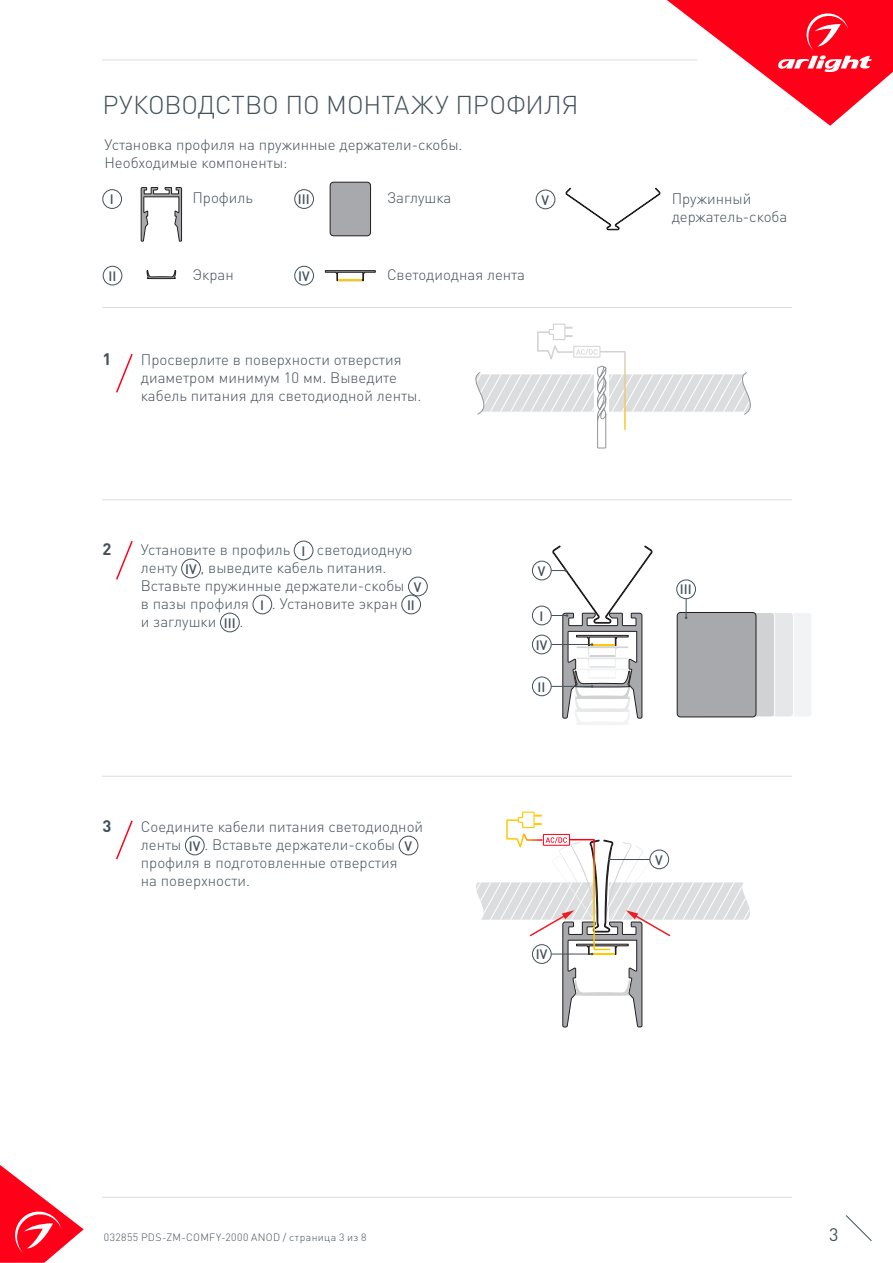
<style>
.page{position:relative;width:893px;height:1263px;background:#fff}
.page>*{position:absolute;margin:0;border:0;box-sizing:border-box;transform-origin:0 0}
.t1{font:300 25.5px "DIN Pro";letter-spacing:-.005em;color:#425159}
.t2{font:18px "DIN Pro";color:#425159}
.t3{font:700 16.5px "DIN Pro";color:#425159}
.t4{font:300 15px/18px "DIN Pro";color:#425159}
.t5{font:500 13.5px "DIN Pro";color:#425159}
.t6{font:300 10.5px "DIN Pro";letter-spacing:.04em;color:#425159}
</style>
<div class="page">
<svg style="left:0;top:1165px;width:84px;height:98px"></svg>
<svg style="left:845px;top:1215px;width:27px;height:26px"></svg>
<svg style="left:667px;top:0;width:226px;height:126px"></svg>
<hr style="left:102px;top:60px;width:595px;height:1px;background:#dcdddf">
<div style="left:733px;top:612px;width:79px;height:105px;background:#f2f3f4;border-radius:3px"></div>
<div style="left:733px;top:612px;width:79px;height:105px;border:1px solid #fff;border-radius:3px"></div>
<div style="left:715px;top:612px;width:78px;height:105px;background:#e6e7e9;border-radius:3px"></div>
<div style="left:714px;top:612px;width:80px;height:105px;border:1px solid #fff;border-radius:3px"></div>
<div style="left:696px;top:612px;width:79px;height:105px;background:#d1d2d4;border-radius:3px"></div>
<div style="left:696px;top:612px;width:79px;height:105px;border:1px solid #fff;border-radius:3px"></div>
<div style="left:677px;top:612px;width:79px;height:105px;background:#a8a9ad;border-radius:3px"></div>
<div style="left:677px;top:612px;width:79px;height:105px;border:1px solid #231f20;border-radius:3px"></div>
<svg style="left:325px;top:270px;width:51px;height:11px"></svg>
<hr style="left:338px;top:279px;width:24px;height:2px;background:#ffc800">
<div style="left:103px;top:189px;width:19px;height:20px;border:1px solid #425159;border-radius:50%"></div>
<div style="left:103px;top:266px;width:19px;height:19px;border:1px solid #425159;border-radius:50%"></div>
<div style="left:295px;top:189px;width:19px;height:20px;border:1px solid #425159;border-radius:50%"></div>
<div style="left:295px;top:266px;width:19px;height:19px;border:1px solid #425159;border-radius:50%"></div>
<div style="left:330px;top:182px;width:41px;height:54px;background:#a8a9ad;border-radius:3px"></div>
<div style="left:330px;top:182px;width:41px;height:54px;border:1px solid #231f20;border-radius:3px"></div>
<hr style="left:102px;top:307px;width:690px;height:1px;background:#dcdddf">
<hr style="left:102px;top:499px;width:690px;height:1px;background:#dcdddf">
<hr style="left:102px;top:776px;width:690px;height:1px;background:#dcdddf">
<hr style="left:102px;top:1197px;width:690px;height:1px;background:#dcdddf">
<div style="left:185px;top:836px;width:19px;height:19px;border:1px solid #425159;border-radius:50%"></div>
<div style="left:399px;top:836px;width:19px;height:19px;border:1px solid #425159;border-radius:50%"></div>
<div style="left:294px;top:541px;width:19px;height:19px;border:1px solid #425159;border-radius:50%"></div>
<div style="left:181px;top:559px;width:20px;height:19px;border:1px solid #425159;border-radius:50%"></div>
<div style="left:408px;top:577px;width:19px;height:19px;border:1px solid #425159;border-radius:50%"></div>
<div style="left:253px;top:595px;width:19px;height:19px;border:1px solid #425159;border-radius:50%"></div>
<div style="left:402px;top:595px;width:19px;height:19px;border:1px solid #425159;border-radius:50%"></div>
<div style="left:220px;top:613px;width:19px;height:19px;border:1px solid #425159;border-radius:50%"></div>
<svg style="left:116px;top:353px;width:17px;height:40px"></svg>
<svg style="left:116px;top:541px;width:17px;height:39px"></svg>
<svg style="left:116px;top:820px;width:17px;height:40px"></svg>
<div style="left:536px;top:190px;width:19px;height:19px;border:1px solid #425159;border-radius:50%"></div>
<svg style="left:566px;top:188px;width:94px;height:42px"></svg>
<svg style="left:141px;top:187px;width:41px;height:55px"></svg>
<svg style="left:147px;top:270px;width:30px;height:9px"></svg>
<div style="left:532px;top:635px;width:19px;height:19px;border:1px solid #425159;border-radius:50%"></div>
<svg style="left:475px;top:323px;width:276px;height:126px"></svg>
<svg style="left:476px;top:811px;width:274px;height:216px"></svg>
<div style="left:532px;top:677px;width:19px;height:19px;border:1px solid #425159;border-radius:50%"></div>
<div style="left:532px;top:606px;width:19px;height:19px;border:1px solid #425159;border-radius:50%"></div>
<div style="left:532px;top:561px;width:19px;height:19px;border:1px solid #425159;border-radius:50%"></div>
<div style="left:677px;top:580px;width:19px;height:19px;border:1px solid #425159;border-radius:50%"></div>
<svg style="left:551px;top:545px;width:101px;height:180px"></svg>
<svg style="left:685px;top:598px;width:2px;height:21px"></svg>
<p class="t1" style="left:103px;top:87px;width:477px">РУКОВОДСТВО ПО МОНТАЖУ ПРОФИЛЯ</p>
<p class="t4" style="left:104px;top:134px;width:360px">Установка профиля на пружинные держатели-скобы.</p>
<p class="t4" style="left:104px;top:152px;width:185px">Необходимые компоненты:</p>
<p class="t5" style="left:110px;top:190px;width:5px">I</p>
<p class="t5" style="left:108px;top:267px;width:9px">II</p>
<p class="t4" style="left:192px;top:188px;width:62px">Профиль</p>
<p class="t5" style="left:298px;top:190px;width:13px">III</p>
<p class="t4" style="left:387px;top:188px;width:66px">Заглушка</p>
<p class="t4" style="left:192px;top:265px;width:43px">Экран</p>
<p class="t4" style="left:387px;top:265px;width:140px">Cветодиодная лента</p>
<p class="t5" style="left:298px;top:267px;width:13px">IV</p>
<p class="t5" style="left:541px;top:191px;width:9px">V</p>
<p class="t4" style="left:672px;top:188px;width:81px">Пружинный</p>
<p class="t4" style="left:672px;top:206px;width:117px">держатель-скоба</p>
<p class="t3" style="left:103px;top:348px;width:10px">1</p>
<p class="t4" style="left:141px;top:350px;width:282px">Просверлите в поверхности отверстия диаметром минимум 10 мм. Выведите кабель питания для светодиодной ленты.</p>
<p class="t3" style="left:103px;top:538px;width:10px">2</p>
<p class="t4" style="left:141px;top:540px;width:151px">Установите в профиль</p>
<p class="t5" style="left:301px;top:542px;width:5px">I</p>
<p class="t4" style="left:317px;top:540px;width:97px">светодиодную</p>
<p class="t4" style="left:141px;top:558px;width:38px">ленту</p>
<p class="t5" style="left:185px;top:560px;width:13px">IV</p>
<p class="t4" style="left:141px;top:558px;width:265px;text-indent:60px">, выведите кабель питания.<br>Вставьте пружинные держатели-скобы</p>
<p class="t5" style="left:414px;top:578px;width:9px">V</p>
<p class="t4" style="left:141px;top:594px;width:110px">в пазы профиля</p>
<p class="t5" style="left:260px;top:596px;width:5px">I</p>
<p class="t4" style="left:272px;top:594px;width:127px">. Установите экран</p>
<p class="t5" style="left:407px;top:596px;width:9px">II</p>
<p class="t4" style="left:141px;top:612px;width:77px">и заглушки</p>
<p class="t5" style="left:224px;top:614px;width:13px">III</p>
<p class="t4" style="left:239px;top:612px;width:5px">.</p>
<p class="t3" style="left:103px;top:815px;width:10px">3</p>
<p class="t4" style="left:141px;top:817px;width:284px">Соедините кабели питания светодиодной ленты</p>
<p class="t5" style="left:189px;top:837px;width:13px">IV</p>
<p class="t4" style="left:204px;top:835px;width:192px">. Вставьте держатели-скобы</p>
<p class="t5" style="left:405px;top:837px;width:9px">V</p>
<p class="t4" style="left:141px;top:853px;width:258px">профиля в подготовленные отверстия на поверхности.</p>
<p class="t5" style="left:538px;top:562px;width:9px">V</p>
<p class="t5" style="left:540px;top:607px;width:5px">I</p>
<p class="t5" style="left:536px;top:636px;width:13px">IV</p>
<p class="t5" style="left:538px;top:677px;width:9px">II</p>
<p class="t5" style="left:536px;top:945px;width:13px">IV</p>
<p class="t5" style="left:680px;top:580px;width:13px">III</p>
<p class="t5" style="left:655px;top:850px;width:9px">V</p>
<p class="t6" style="left:104px;top:1230px;width:264px">032855 PDS-ZM-COMFY-2000 ANOD / страница 3 из 8</p>
<p class="t2" style="left:829px;top:1222px;width:11px">3</p>
</div>
